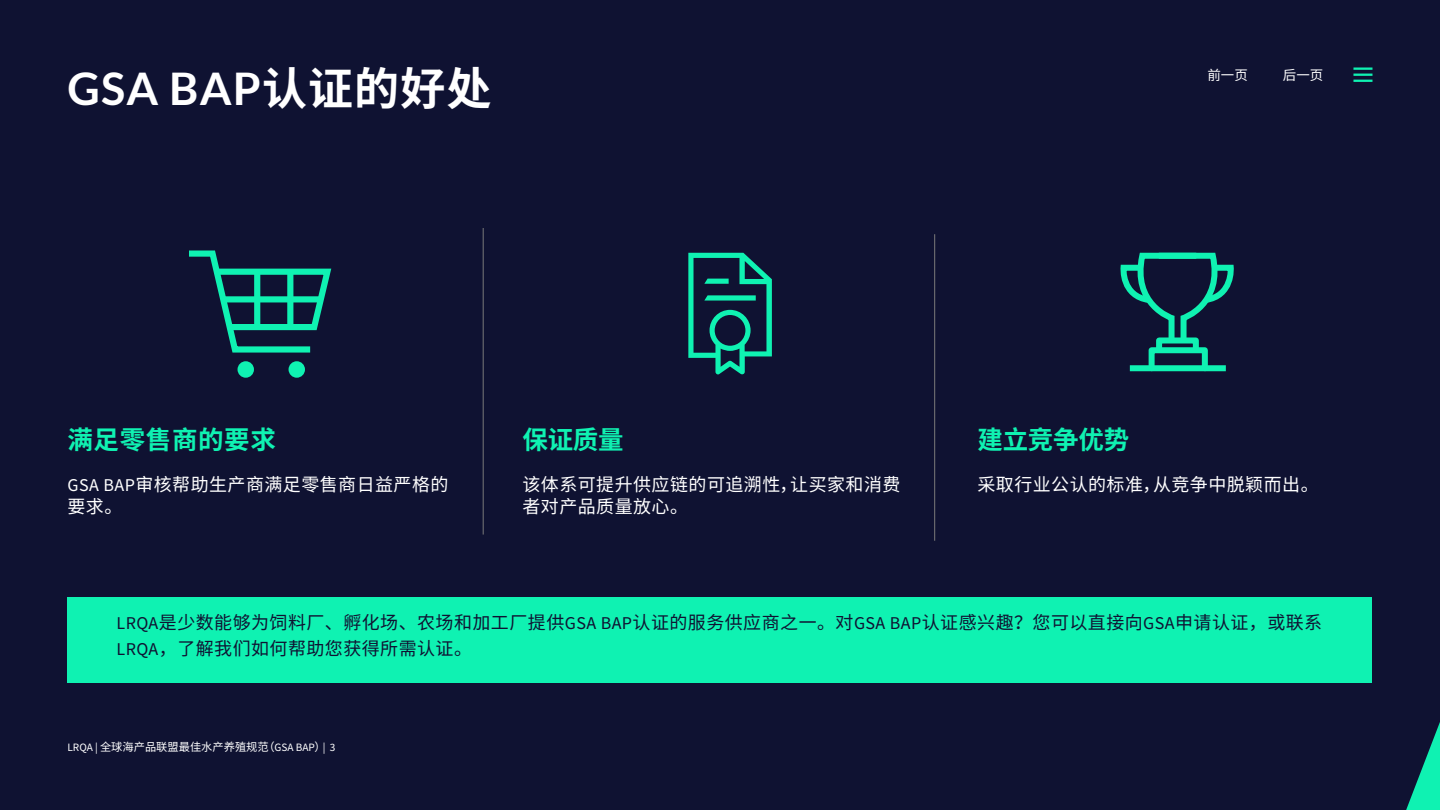
<style>
.page{position:relative;width:1440px;height:810px;background:#0f1232}
.page>*{position:absolute;margin:0;border:0;box-sizing:border-box;transform-origin:0 0}
.Headline{font:700 45px "Lato";letter-spacing:.025em;color:#fff}
.Headline-2{font:700 25.5px "Source Han Sans CN";letter-spacing:-.01em;color:#0ff2b2}
.Headline-3{font:700 25.5px "Source Han Sans CN";letter-spacing:.025em;color:#0ff2b2}
.Body_copy_1{font:18px/25.5px "Source Han Sans CN";letter-spacing:.025em;color:#0f1232}
.Body_copy_1-2{font:18px/22.5px "Source Han Sans CN";letter-spacing:.025em;color:#fff}
.t1{font:13.5px "Source Han Sans CN";color:#fff}
.t2{font:11.25px "Source Han Sans CN";color:#fff}
.s1{font-family:"Source Han Sans CN"}
.s2{font-family:"Source Sans Pro"}
</style>
<div class="page">
<svg style="left:1406px;top:722px;width:34px;height:88px"></svg>
<hr style="left:483px;top:228px;width:1px;height:307px;background:#7a7a7a">
<div style="left:68px;top:597px;width:1304px;height:85px;background:#0ff2b2"></div>
<hr style="left:935px;top:234px;width:1px;height:307px;background:#7a7a7a">
<svg style="left:688px;top:253px;width:84px;height:122px"></svg>
<div style="left:1149px;top:347px;width:59px;height:24px;border:6px solid #0ff2b2"></div>
<svg style="left:1120px;top:252px;width:114px;height:104px"></svg>
<div style="left:1130px;top:365px;width:96px;height:6px;background:#0ff2b2"></div>
<svg style="left:189px;top:250px;width:143px;height:103px"></svg>
<div style="left:221px;top:296px;width:100px;height:6px;background:#0ff2b2"></div>
<div style="left:287px;top:271px;width:6px;height:55px;background:#0ff2b2"></div>
<div style="left:254px;top:271px;width:6px;height:55px;background:#0ff2b2"></div>
<div style="left:238px;top:361px;width:16px;height:17px;background:#0ff2b2;border-radius:50%"></div>
<div style="left:289px;top:361px;width:16px;height:17px;background:#0ff2b2;border-radius:50%"></div>
<hr style="left:1353px;top:67px;width:19px;height:3px;background:#0ff2b2">
<svg style="left:1353px;top:74px;width:19px;height:8px"></svg>
<p class="Headline" style="left:68px;top:63px;width:426px">GSA BAP<span class="s1">认证的好处</span></p>
<p class="t1" style="left:1207px;top:68px;width:42px">前一页</p>
<p class="t1" style="left:1283px;top:68px;width:42px">后一页</p>
<p class="Headline-3" style="left:68px;top:426px;width:210px">满足零售商的要求</p>
<p class="Body_copy_1-2" style="left:68px;top:473px;width:383px"><span class="s2">GSA BAP</span>审核帮助生产商满足零售商日益严格的要求。</p>
<p class="Headline-2" style="left:522px;top:426px;width:103px">保证质量</p>
<p class="Body_copy_1-2" style="left:522px;top:473px;width:379px">该体系可提升供应链的可追溯性，让买家和消费者对产品质量放心。</p>
<p class="Headline-2" style="left:978px;top:426px;width:153px">建立竞争优势</p>
<p class="Body_copy_1-2" style="left:978px;top:473px;width:343px">采取行业公认的标准，从竞争中脱颖而出。</p>
<p class="Body_copy_1" style="left:117px;top:610px;width:1207px"><span class="s2">LRQA</span>是少数能够为饲料厂、孵化场、农场和加工厂提供<span class="s2">GSA BAP</span>认证的服务供应商之一。对<span class="s2">GSA BAP</span>认证感兴趣？您可以直接向<span class="s2">GSA</span>申请认证，或联系<br><span class="s2">LRQA</span>，了解我们如何帮助您获得所需认证。</p>
<p class="t2" style="left:68px;top:740px;width:270px"><span class="s2">LRQA |</span> 全球海产品联盟最佳水产养殖规范（<span class="s2">GSA BAP</span>）<span class="s2">| 3</span></p>
</div>
